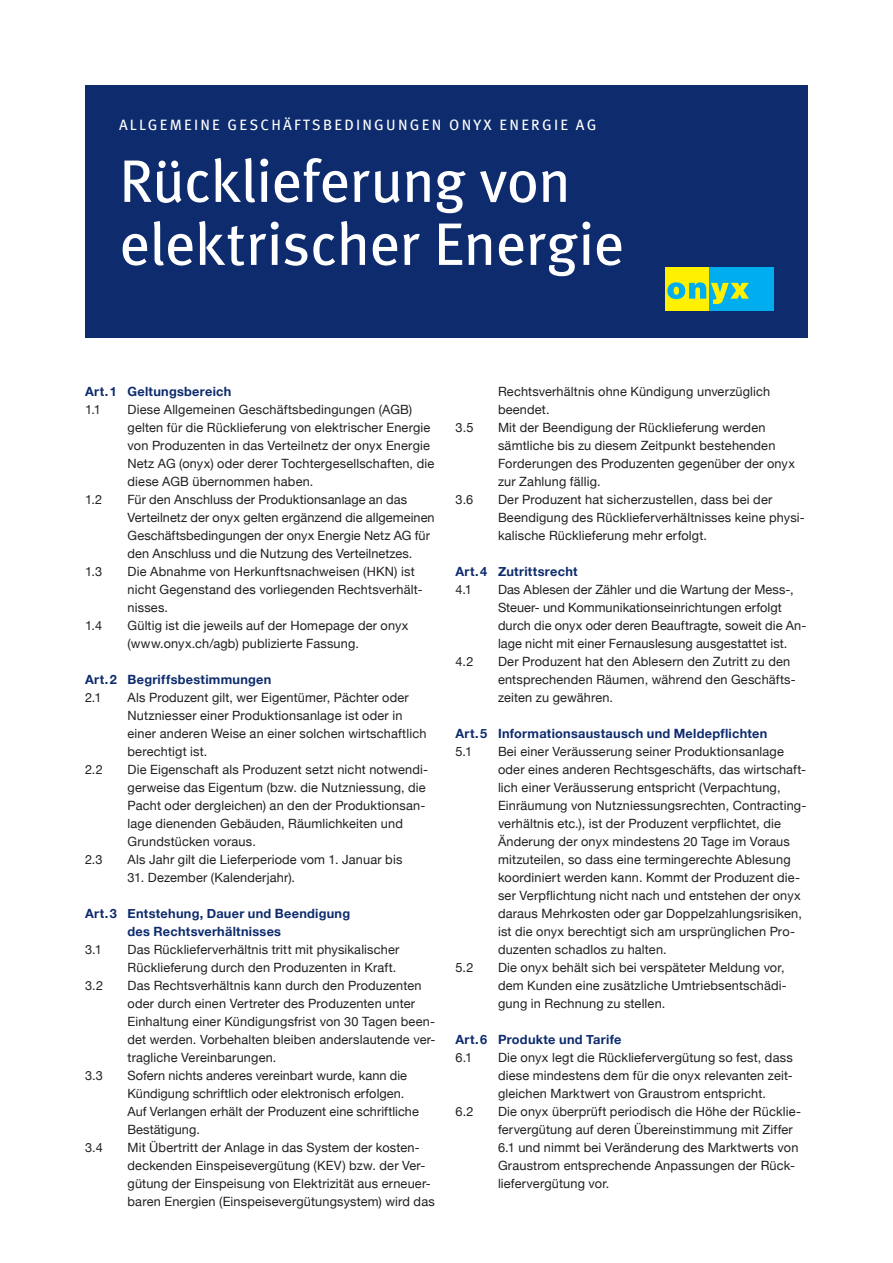
<style>
.page{position:relative;width:893px;height:1263px;background:#fff}
.page>*{position:absolute;margin:0;border:0;box-sizing:border-box;transform-origin:0 0}
.BKW_Headline_40_42pt{font:60px/63px "Meta OFC";letter-spacing:-.015em;color:#fff}
.BKW_Cover_Rubrik_10{font:15px "Meta OFC";letter-spacing:.15em;color:#fff}
.t1{font:12.75px/18px "Helvetica Neue";letter-spacing:.01em;color:#231f20}
.t2{font:700 12.75px/18px "Helvetica Neue";letter-spacing:.02em;color:#0d2b6d}
</style>
<div class="page">
<div style="left:85px;top:85px;width:723px;height:253px;background:#0d2b6d"></div>
<div style="left:709px;top:267px;width:65px;height:43px;background:#00aeef"></div>
<div style="left:665px;top:267px;width:44px;height:43px;background:#fff101"></div>
<svg style="left:667px;top:282px;width:82px;height:22px"></svg>
<p class="BKW_Cover_Rubrik_10" style="left:119px;top:116px;width:479px">ALLGEMEINE GESCHÄFTSBEDINGUNGEN ONYX ENERGIE AG</p>
<p class="BKW_Headline_40_42pt" style="left:119px;top:150px;width:507px">Rücklieferung von elektrischer Energie</p>
<p class="t2" style="left:85px;top:383px;width:148px">Art.1 Geltungsbereich</p>
<p class="t1" style="left:85px;top:401px;width:18px">1.1</p>
<p class="t1" style="left:128px;top:401px;width:308px">Diese Allgemeinen Geschäftsbedingungen (AGB) gelten für die Rücklieferung von elektrischer Energie von Produzenten in das Verteilnetz der onyx Energie Netz AG (onyx) oder derer Tochtergesellschaften, die diese AGB übernommen haben.</p>
<p class="t1" style="left:85px;top:491px;width:19px">1.2</p>
<p class="t1" style="left:128px;top:491px;width:309px">Für den Anschluss der Produktionsanlage an das Verteilnetz der onyx gelten ergänzend die allgemeinen Geschäftsbedingungen der onyx Energie Netz AG für den Anschluss und die Nutzung des Verteilnetzes.</p>
<p class="t1" style="left:85px;top:563px;width:19px">1.3</p>
<p class="t1" style="left:128px;top:563px;width:297px">Die Abnahme von Herkunftsnachweisen (HKN) ist nicht Gegenstand des vorliegenden Rechtsverhält&shy;nisses.</p>
<p class="t1" style="left:85px;top:617px;width:19px">1.4</p>
<p class="t1" style="left:128px;top:617px;width:283px">Gültig ist die jeweils auf der Homepage der onyx (www.onyx.ch/agb) publizierte Fassung.</p>
<p class="t2" style="left:85px;top:671px;width:188px">Art.2 Begriffsbestimmungen</p>
<p class="t1" style="left:85px;top:689px;width:18px">2.1</p>
<p class="t1" style="left:128px;top:689px;width:300px">Als Produzent gilt, wer Eigentümer, Pächter oder Nutzniesser einer Produktionsanlage ist oder in einer anderen Weise an einer solchen wirtschaftlich berechtigt ist.</p>
<p class="t1" style="left:85px;top:761px;width:19px">2.2</p>
<p class="t1" style="left:128px;top:761px;width:302px">Die Eigenschaft als Produzent setzt nicht notwendi&shy;gerweise das Eigentum (bzw. die Nutzniessung, die Pacht oder dergleichen) an den der Produktionsan&shy;lage dienenden Gebäuden, Räumlichkeiten und Grundstücken voraus.</p>
<p class="t1" style="left:85px;top:851px;width:19px">2.3</p>
<p class="t1" style="left:128px;top:851px;width:276px">Als Jahr gilt die Lieferperiode vom 1. Januar bis</p>
<p class="t1" style="left:128px;top:869px;width:169px">31. Dezember (Kalenderjahr).</p>
<p class="t2" style="left:128px;top:905px;width:224px;text-indent:-43px">Art.3 Entstehung, Dauer und Beendigung des Rechtsverhältnisses</p>
<p class="t1" style="left:85px;top:941px;width:18px">3.1</p>
<p class="t1" style="left:128px;top:941px;width:273px">Das Rücklieferverhältnis tritt mit physikalischer<br>Rücklieferung durch den Produzenten in Kraft.</p>
<p class="t1" style="left:85px;top:977px;width:20px">3.2</p>
<p class="t1" style="left:128px;top:977px;width:309px">Das Rechtsverhältnis kann durch den Produzenten oder durch einen Vertreter des Produzenten unter Einhaltung einer Kündigungsfrist von 30 Tagen been&shy;det werden. Vorbehalten bleiben anderslautende ver&shy;tragliche Vereinbarungen.</p>
<p class="t1" style="left:85px;top:1067px;width:19px">3.3</p>
<p class="t1" style="left:128px;top:1067px;width:293px">Sofern nichts anderes vereinbart wurde, kann die Kündigung schriftlich oder elektronisch erfolgen.<br>Auf Verlangen erhält der Produzent eine schriftliche Bestätigung.</p>
<p class="t1" style="left:85px;top:1139px;width:19px">3.4</p>
<p class="t1" style="left:128px;top:1139px;width:309px">Mit Übertritt der Anlage in das System der kosten&shy;deckenden Einspeisevergütung (KEV) bzw. der Ver&shy;gütung der Einspeisung von Elektrizität aus erneuer&shy;baren Energien (Einspeisevergütungsystem) wird das</p>
<p class="t1" style="left:498px;top:383px;width:274px">Rechtsverhältnis ohne Kündigung unverzüglich beendet.</p>
<p class="t1" style="left:455px;top:419px;width:19px">3.5</p>
<p class="t1" style="left:498px;top:419px;width:298px">Mit der Beendigung der Rücklieferung werden sämtliche bis zu diesem Zeitpunkt bestehenden Forderungen des Produzenten gegenüber der onyx zur Zahlung fällig.</p>
<p class="t1" style="left:455px;top:491px;width:19px">3.6</p>
<p class="t1" style="left:498px;top:491px;width:308px">Der Produzent hat sicherzustellen, dass bei der<br>Beendigung des Rücklieferverhältnisses keine physi&shy;kalische Rücklieferung mehr erfolgt.</p>
<p class="t2" style="left:455px;top:563px;width:124px">Art.4 Zutrittsrecht</p>
<p class="t1" style="left:455px;top:581px;width:18px">4.1</p>
<p class="t1" style="left:498px;top:581px;width:310px">Das Ablesen der Zähler und die Wartung der Mess-, Steuer- und Kommunikationseinrichtungen erfolgt durch die onyx oder deren Beauftragte, soweit die An&shy;lage nicht mit einer Fernauslesung ausgestattet ist.</p>
<p class="t1" style="left:455px;top:653px;width:20px">4.2</p>
<p class="t1" style="left:498px;top:653px;width:299px">Der Produzent hat den Ablesern den Zutritt zu den entsprechenden Räumen, während den Geschäfts&shy;zeiten zu gewähren.</p>
<p class="t2" style="left:455px;top:725px;width:313px">Art.5 Informationsaustausch und Meldepflichten</p>
<p class="t1" style="left:455px;top:743px;width:18px">5.1</p>
<p class="t1" style="left:498px;top:743px;width:310px">Bei einer Veräusserung seiner Produktionsanlage oder eines anderen Rechtsgeschäfts, das wirtschaft&shy;lich einer Veräusserung entspricht (Verpachtung, Einräumung von Nutzniessungsrechten, Contracting&shy;verhältnis etc.), ist der Produzent verpflichtet, die Änderung der onyx mindestens 20 Tage im Voraus mitzuteilen, so dass eine termingerechte Ablesung koordiniert werden kann. Kommt der Produzent die&shy;ser Verpflichtung nicht nach und entstehen der onyx daraus Mehrkosten oder gar Doppelzahlungsrisiken, ist die onyx berechtigt sich am ursprünglichen Pro&shy;duzenten schadlos zu halten.</p>
<p class="t1" style="left:455px;top:959px;width:20px">5.2</p>
<p class="t1" style="left:498px;top:959px;width:290px">Die onyx behält sich bei verspäteter Meldung vor, dem Kunden eine zusätzliche Umtriebsentschädi&shy;gung in Rechnung zu stellen.</p>
<p class="t2" style="left:455px;top:1031px;width:167px">Art.6 Produkte und Tarife</p>
<p class="t1" style="left:455px;top:1049px;width:18px">6.1</p>
<p class="t1" style="left:498px;top:1049px;width:296px;text-align:justify">Die onyx legt die Rückliefervergütung so fest, dass diese mindestens dem für die onyx relevanten zeit&shy;gleichen Marktwert von Graustrom entspricht.</p>
<p class="t1" style="left:455px;top:1103px;width:20px">6.2</p>
<p class="t1" style="left:498px;top:1103px;width:304px">Die onyx überprüft periodisch die Höhe der Rücklie&shy;fervergütung auf deren Übereinstimmung mit Ziffer 6.1 und nimmt bei Veränderung des Marktwerts von Graustrom entsprechende Anpassungen der Rück&shy;liefervergütung vor.</p>
</div>
